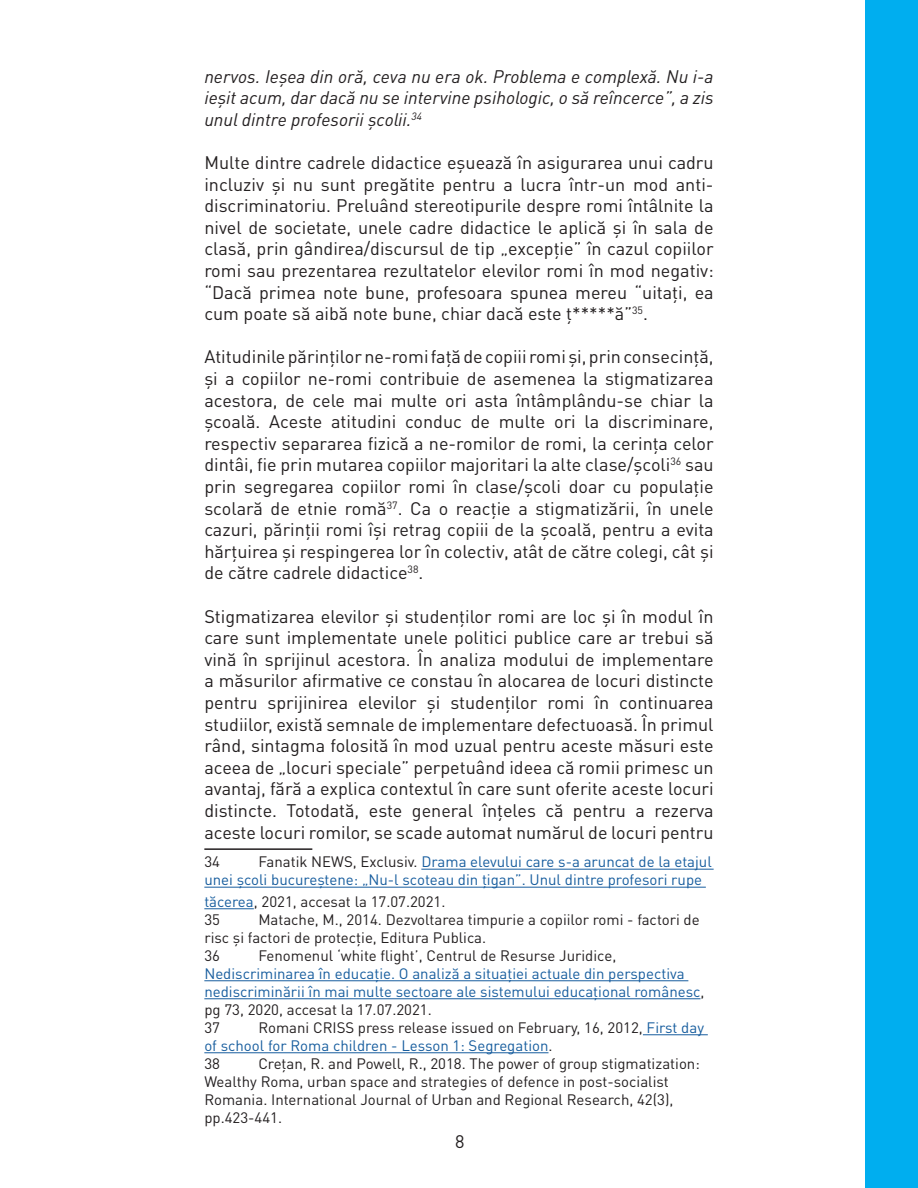
<style>
.page{position:relative;width:918px;height:1188px;background:#fff}
.page>*{position:absolute;margin:0;border:0;box-sizing:border-box;transform-origin:0 0}
.t1{font:18px/21.6px "DIN Pro";color:#231f20;text-align:justify}
.t2{font:italic 18px/21.6px "DIN Pro";color:#231f20;text-align:justify}
.t3{font:15px/18px "DIN Pro";color:#175d9e}
.t4{font:15px/18px "DIN Pro";color:#231f20}
.s1{color:#231f20}
.s2{color:#175d9e}
</style>
<div class="page">
<div style="left:865px;top:0;width:53px;height:1188px;background:#00aeef"></div>
<hr style="left:204px;top:848px;width:108px;height:2px;background:#231f20">
<hr style="left:421px;top:869px;width:293px;height:1px;background:#175d9e">
<hr style="left:204px;top:887px;width:502px;height:1px;background:#175d9e">
<hr style="left:204px;top:908px;width:50px;height:1px;background:#175d9e">
<hr style="left:204px;top:980px;width:484px;height:1px;background:#175d9e">
<hr style="left:204px;top:998px;width:497px;height:1px;background:#175d9e">
<hr style="left:643px;top:1034px;width:65px;height:1px;background:#175d9e">
<hr style="left:204px;top:1052px;width:345px;height:1px;background:#175d9e">
<p class="t2" style="left:204px;top:64px;width:511px">nervos. Ieșea din oră, ceva nu era ok. Problema e complexă. Nu i-a ieșit acum, dar dacă nu se intervine psihologic, o să reîncerce”, a zis unul dintre profesorii şcolii.<sup>34</sup></p>
<p class="t1" style="left:204px;top:151px;width:511px">Multe dintre cadrele didactice eșuează în asigurarea unui cadru incluziv și nu sunt pregătite pentru a lucra într-un mod anti&shy;discriminatoriu. Preluând stereotipurile despre romi întâlnite la nivel de societate, unele cadre didactice le aplică și în sala de clasă, prin gândirea/discursul de tip „excepție” în cazul copiilor romi sau prezentarea rezultatelor elevilor romi în mod negativ: “Dacă primea note bune, profesoara spunea mereu “uitați, ea cum poate să aibă note bune, chiar dacă este ț*****ă”<sup>35</sup>.</p>
<p class="t1" style="left:204px;top:345px;width:511px">Atitudinile părinților ne-romi față de copiii romi și, prin consecință, și a copiilor ne-romi contribuie de asemenea la stigmatizarea acestora, de cele mai multe ori asta întâmplându-se chiar la școală. Aceste atitudini conduc de multe ori la discriminare, respectiv separarea fizică a ne-romilor de romi, la cerința celor dintâi, fie prin mutarea copiilor majoritari la alte clase/școli<sup>36</sup> sau prin segregarea copiilor romi în clase/școli doar cu populație scolară de etnie romă<sup>37</sup>. Ca o reacție a stigmatizării, în unele cazuri, părinții romi își retrag copiii de la școală, pentru a evita hărțuirea și respingerea lor în colectiv, atât de către colegi, cât și de către cadrele didactice<sup>38</sup>.</p>
<p class="t1" style="left:204px;top:605px;width:511px">Stigmatizarea elevilor și studenților romi are loc și în modul în care sunt implementate unele politici publice care ar trebui să vină în sprijinul acestora. În analiza modului de implementare a măsurilor afirmative ce constau în alocarea de locuri distincte pentru sprijinirea elevilor și studenților romi în continuarea studiilor, există semnale de implementare defectuoasă. În primul rând, sintagma folosită în mod uzual pentru aceste măsuri este aceea de „locuri speciale” perpetuând ideea că romii primesc un avantaj, fără a explica contextul în care sunt oferite aceste locuri distincte. Totodată, este general înțeles că pentru a rezerva aceste locuri romilor, se scade automat numărul de locuri pentru</p>
<p class="t4" style="left:204px;top:852px;width:17px">34</p>
<p class="t3" style="left:204px;top:852px;width:509px;text-indent:54px"><span class="s1">Fanatik NEWS, Exclusiv.</span> Drama elevului care s-a aruncat de la etajul unei şcoli bucureștene: „Nu-l scoteau din ţigan”. Unul dintre profesori rupe</p>
<p class="t4" style="left:204px;top:892px;width:243px"><span class="s2">tăcerea</span>, 2021, accesat la 17.07.2021.</p>
<p class="t4" style="left:204px;top:910px;width:17px">35</p>
<p class="t4" style="left:204px;top:910px;width:497px;text-indent:54px">Matache, M., 2014. Dezvoltarea timpurie a copiilor romi - factori de risc și factori de protecție, Editura Publica.</p>
<p class="t4" style="left:204px;top:946px;width:17px">36</p>
<p class="t3" style="left:204px;top:946px;width:502px;text-indent:54px"><span class="s1">Fenomenul ‘white flight’, Centrul de Resurse Juridice, </span>Nediscriminarea în educație. O analiză a situației actuale din perspectiva nediscriminării în mai multe sectoare ale sistemului educațional românesc<span class="s1">, pg 73, 2020, accesat la 17.07.2021.</span></p>
<p class="t4" style="left:204px;top:1018px;width:17px">37</p>
<p class="t3" style="left:204px;top:1018px;width:501px;text-indent:54px"><span class="s1">Romani CRISS press release issued on February, 16, 2012,</span> First day of school for Roma children - Lesson 1: Segregation<span class="s1">.</span></p>
<p class="t4" style="left:204px;top:1054px;width:17px">38</p>
<p class="t4" style="left:204px;top:1054px;width:497px;text-indent:54px">Creţan, R. and Powell, R., 2018. The power of group stigmatization:<br>Wealthy Roma, urban space and strategies of defence in post-socialist Romania. International Journal of Urban and Regional Research, 42(3), pp.423-441.</p>
<p class="t1" style="left:455px;top:1130px;width:11px">8</p>
</div>
